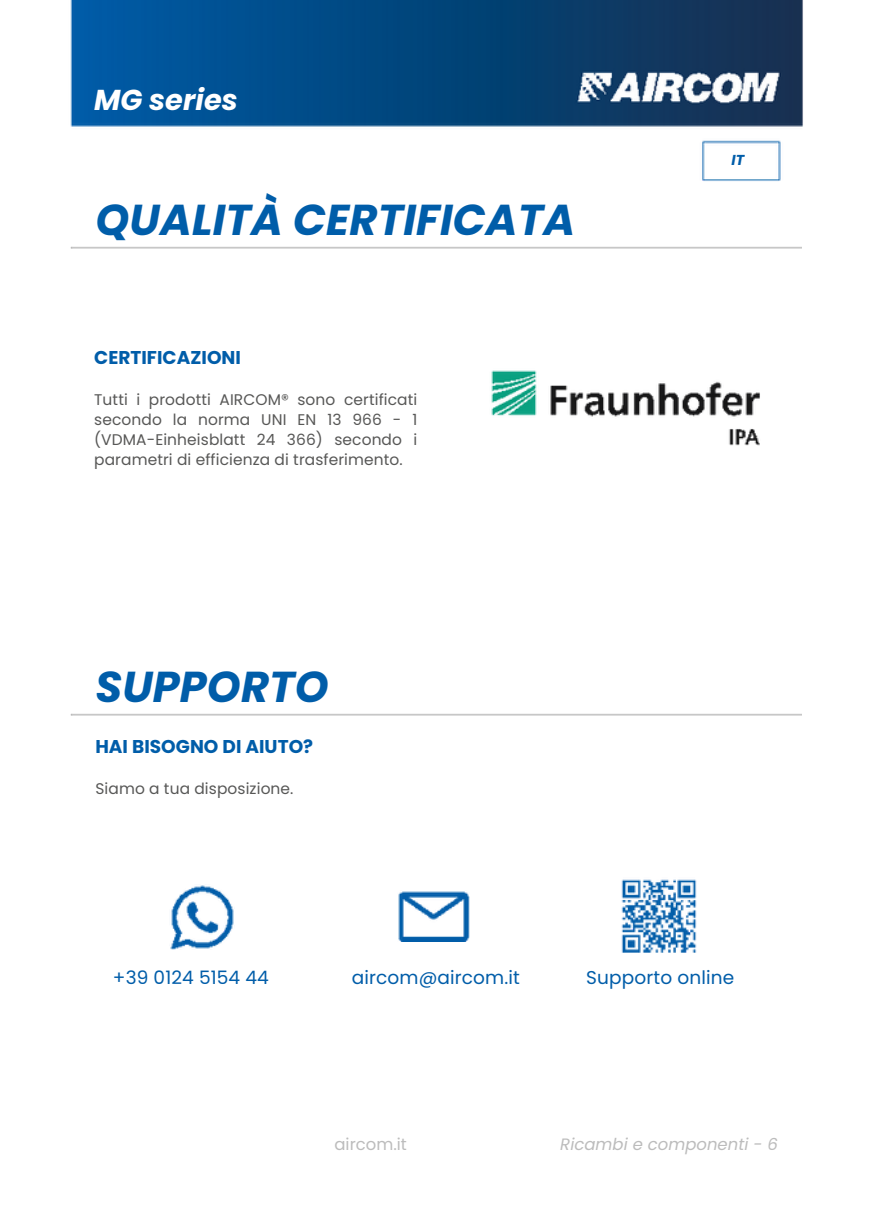
<style>
.page{position:relative;width:873px;height:1224px;background:#fff}
.page>*{position:absolute;margin:0;border:0;box-sizing:border-box;transform-origin:0 0}
.t1{font:italic 700 43.2px "Poppins";color:#005da9}
.t2{font:italic 700 28.8px "Poppins";color:#fff}
.t3{font:18.6px "Poppins";letter-spacing:.005em;color:#005da9}
.t4{font:700 18.6px "Poppins";color:#005da9}
.t5{font:italic 16.4px "Poppins";color:#bcbcbc}
.t6{font:16.4px "Poppins";color:#bcbcbc}
.t7{font:15.4px/20px "Poppins";letter-spacing:.005em;color:#575756;text-align:justify}
.t8{font:italic 700 14.4px "Poppins";color:#005da9}
</style>
<div class="page">
<img style="left:170px;top:885px;width:64px;height:64px">
<img style="left:398px;top:891px;width:72px;height:51px">
<img style="left:621px;top:879px;width:76px;height:74px">
<img style="left:70px;top:0;width:733px;height:181px">
<img style="left:491px;top:370px;width:269px;height:76px">
<h2 class="t2" style="left:94px;top:80px;width:145px">MG series</h2>
<h1 class="t1" style="left:95px;top:189px;width:481px">QUALITÀ CERTIFICATA</h1>
<p class="t4" style="left:94px;top:345px;width:148px">CERTIFICAZIONI</p>
<p class="t7" style="left:94px;top:389px;width:325px">Tutti i prodotti AIRCOM® sono certificati secondo la norma UNI EN 13 966 - 1 (VDMA-Einheisblatt 24 366) secondo i parametri di efficienza di trasferimento.</p>
<h1 class="t1" style="left:95px;top:656px;width:235px">SUPPORTO</h1>
<p class="t4" style="left:95px;top:734px;width:219px">HAI BISOGNO DI AIUTO?</p>
<p class="t7" style="left:95px;top:778px;width:200px">Siamo a tua disposizione.</p>
<p class="t8" style="left:732px;top:150px;width:14px">IT</p>
<p class="t3" style="left:113px;top:965px;width:157px">+39 0124 5154 44</p>
<p class="t3" style="left:352px;top:965px;width:170px">aircom@aircom.it</p>
<p class="t3" style="left:586px;top:965px;width:149px">Supporto online</p>
<p class="t6" style="left:334px;top:1133px;width:74px">aircom.it</p>
<p class="t5" style="left:560px;top:1133px;width:219px">Ricambi e componenti - 6</p>
</div>
